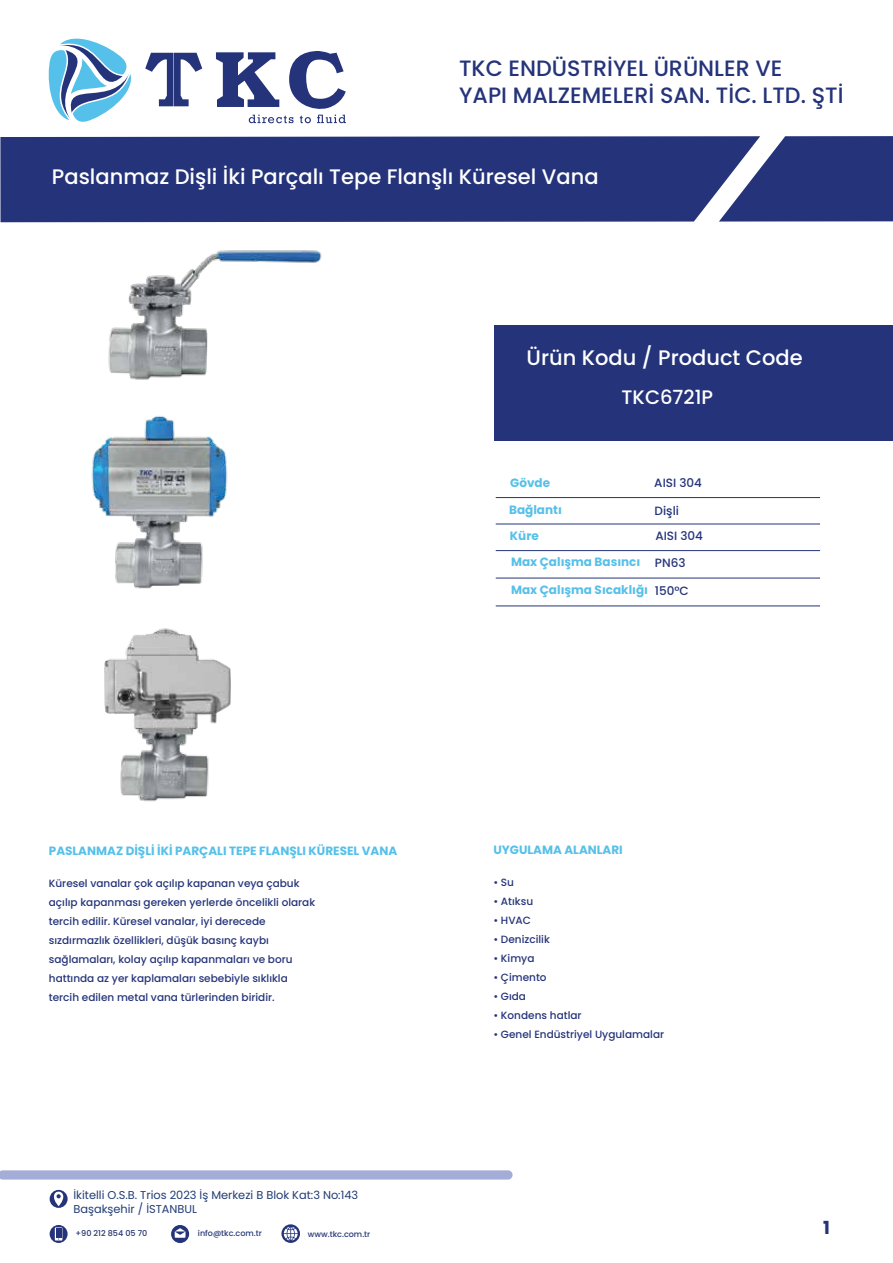
<style>
.page{position:relative;width:893px;height:1263px;background:#fff}
.page>*{position:absolute;margin:0;border:0;box-sizing:border-box;transform-origin:0 0}
.t1{font:500 22.2px/26.5px "Poppins";color:#25347a}
.t2{font:500 21px "Poppins";color:#fff}
.t3{font:500 19.5px "Poppins";color:#fff}
.t4{font:700 18px "Poppins";color:#25347a}
.t5{font:700 12px/25.7px "Poppins";color:#55c0e9}
.t6{font:500 12px/24.9px "Poppins";color:#25347a}
.t7{font:11.4px/13.6px "Poppins";color:#223c74}
.t8{font:500 10.5px/19px "Poppins";color:#25347a}
.t9{font:500 8.1px "Poppins";color:#273978}
.t10{font:500 8.1px "Poppins";color:#253570}
.s1{font-weight:500;color:#25347a}
</style>
<div class="page">
<svg style="left:50px;top:1225px;width:18px;height:18px"></svg>
<svg style="left:171px;top:1225px;width:18px;height:18px"></svg>
<svg style="left:281px;top:1224px;width:19px;height:19px"></svg>
<svg style="left:50px;top:1190px;width:18px;height:18px"></svg>
<svg style="left:48px;top:38px;width:83px;height:84px"></svg>
<svg style="left:145px;top:53px;width:57px;height:53px"></svg>
<svg style="left:216px;top:51px;width:130px;height:72px"></svg>
<div style="left:760px;top:136px;width:133px;height:86px;background:#25347a"></div>
<div style="left:0;top:136px;width:760px;height:86px;background:#25347a"></div>
<svg style="left:0;top:1170px;width:513px;height:9px;background:#a6b0d9"></svg>
<div style="left:495px;top:325px;width:398px;height:116px;background:#25347a"></div>
<hr style="left:496px;top:497px;width:324px;height:1px;background:#25347a">
<hr style="left:496px;top:524px;width:324px;height:1px;background:#25347a">
<hr style="left:496px;top:550px;width:324px;height:1px;background:#25347a">
<hr style="left:496px;top:578px;width:324px;height:1px;background:#25347a">
<hr style="left:496px;top:605px;width:324px;height:1px;background:#25347a">
<img style="left:104px;top:638px;width:127px;height:164px">
<img style="left:91px;top:451px;width:137px;height:187px">
<img style="left:86px;top:177px;width:257px;height:274px">
<h1 class="t1" style="left:459px;top:56px;width:386px">TKC ENDÜSTRİYEL ÜRÜNLER VE<br>YAPI MALZEMELERİ SAN. TİC. LTD. ŞTİ</h1>
<h2 class="t2" style="left:52px;top:165px;width:548px">Paslanmaz Dişli İki Parçalı Tepe Flanşlı Küresel Vana</h2>
<h2 class="t2" style="left:527px;top:345px;width:278px">Ürün Kodu / Product Code</h2>
<h3 class="t3" style="left:622px;top:386px;width:93px">TKC6721P</h3>
<p class="t5" style="left:510px;top:470px;width:41px">Gövde</p>
<p class="t5" style="left:509px;top:497px;width:133px">Bağlantı<br>Küre<br>Max Çalışma Basıncı</p>
<p class="t6" style="left:654px;top:471px;width:49px">AISI 304</p>
<p class="t6" style="left:655px;top:498px;width:50px">Dişli<br>AISI 304</p>
<p class="t6" style="left:655px;top:550px;width:32px">PN63</p>
<p class="t5" style="left:511px;top:577px;width:179px">Max Çalışma Sıcaklığı <span class="s1">150°C</span></p>
<p class="t5" style="left:49px;top:838px;width:350px">PASLANMAZ DİŞLİ İKİ PARÇALI TEPE FLANŞLI KÜRESEL VANA</p>
<p class="t8" style="left:49px;top:874px;width:268px">Küresel vanalar çok açılıp kapanan veya çabuk açılıp kapanması gereken yerlerde öncelikli olarak tercih edilir. Küresel vanalar, iyi derecede sızdırmazlık özellikleri, düşük basınç kaybı sağlamaları, kolay açılıp kapanmaları ve boru hattında az yer kaplamaları sebebiyle sıklıkla tercih edilen metal vana türlerinden biridir.</p>
<p class="t7" style="left:73px;top:1188px;width:286px">İkitelli O.S.B. Trios 2023 İş Merkezi B Blok Kat:3 No:143<br>Başakşehir / İSTANBUL</p>
<p class="t10" style="left:76px;top:1229px;width:73px">+90 212 854 05 70</p>
<p class="t9" style="left:198px;top:1229px;width:65px">info@tkc.com.tr</p>
<p class="t9" style="left:308px;top:1229px;width:64px">www.tkc.com.tr</p>
<p class="t5" style="left:493px;top:837px;width:131px">UYGULAMA ALANLARI</p>
<p class="t8" style="left:493px;top:873px;width:22px">• Su</p>
<p class="t8" style="left:493px;top:892px;width:41px">• Atıksu</p>
<p class="t8" style="left:493px;top:911px;width:39px">• HVAC</p>
<p class="t8" style="left:493px;top:930px;width:58px">• Denizcilik</p>
<p class="t8" style="left:493px;top:949px;width:43px">• Kimya</p>
<p class="t8" style="left:493px;top:968px;width:55px">• Çimento</p>
<p class="t8" style="left:493px;top:987px;width:34px">• Gıda</p>
<p class="t8" style="left:493px;top:1006px;width:90px">• Kondens hatlar</p>
<p class="t8" style="left:493px;top:1025px;width:172px">• Genel Endüstriyel Uygulamalar</p>
<h3 class="t4" style="left:823px;top:1217px;width:8px">1</h3>
</div>
